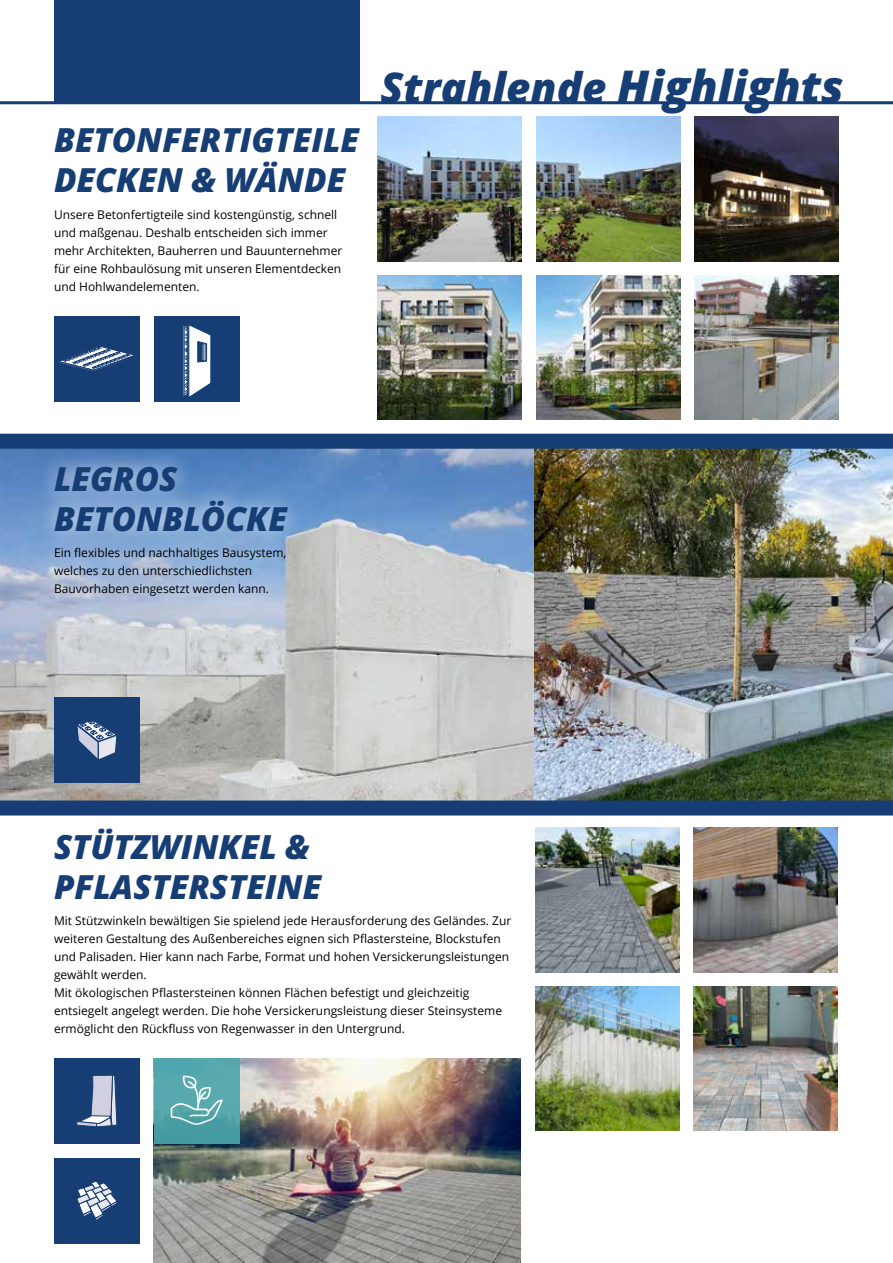
<style>
.page{position:relative;width:893px;height:1263px;background:#fff}
.page>*{position:absolute;margin:0;border:0;box-sizing:border-box;transform-origin:0 0}
.t1{font:italic 800 42px "Open Sans";color:#163d74}
.t2{font:italic 800 33.15px/39.8px "Open Sans";color:#163d74}
.t3{font:12px/18px "Open Sans";color:#000}
.s1{font-size:45px}
</style>
<div class="page">
<img style="left:154px;top:1058px;width:367px;height:205px">
<div style="left:54px;top:0;width:305px;height:103px;background:#163d74"></div>
<hr style="left:0;top:101px;width:893px;height:3px;background:#163d74">
<img style="left:378px;top:117px;width:144px;height:144px">
<img style="left:536px;top:117px;width:145px;height:144px">
<img style="left:378px;top:275px;width:144px;height:145px">
<img style="left:536px;top:275px;width:145px;height:145px">
<img style="left:695px;top:117px;width:144px;height:144px">
<img style="left:695px;top:275px;width:144px;height:145px">
<div style="left:154px;top:316px;width:86px;height:86px;background:#163d74"></div>
<svg style="left:183px;top:325px;width:28px;height:72px"></svg>
<div style="left:54px;top:316px;width:86px;height:86px;background:#163d74"></div>
<svg style="left:59px;top:347px;width:74px;height:24px"></svg>
<img style="left:535px;top:828px;width:144px;height:144px">
<img style="left:694px;top:828px;width:144px;height:144px">
<img style="left:535px;top:986px;width:144px;height:145px">
<img style="left:694px;top:986px;width:144px;height:145px">
<img style="left:0;top:449px;width:534px;height:351px">
<img style="left:534px;top:449px;width:359px;height:351px">
<div style="left:0;top:434px;width:893px;height:15px;background:#163d74"></div>
<div style="left:0;top:800px;width:893px;height:15px;background:#163d74"></div>
<div style="left:54px;top:697px;width:86px;height:86px;background:#163d74"></div>
<svg style="left:77px;top:721px;width:40px;height:38px"></svg>
<div style="left:54px;top:1158px;width:86px;height:86px;background:#163d74"></div>
<svg style="left:77px;top:1181px;width:40px;height:39px"></svg>
<div style="left:154px;top:1058px;width:86px;height:86px;background:#4ca6ab"></div>
<svg style="left:171px;top:1075px;width:52px;height:50px"></svg>
<div style="left:54px;top:1058px;width:86px;height:86px;background:#163d74"></div>
<svg style="left:76px;top:1075px;width:41px;height:52px"></svg>
<div style="left:36px;top:448px;width:270px;height:166px;background:#fff;opacity:.75"></div>
<h2 class="t2" style="left:54px;top:119px;width:307px">BETONFERTIGTEILE<br>DECKEN &amp; WÄNDE</h2>
<p class="t3" style="left:54px;top:205px;width:290px">Unsere Betonfertigteile sind kostengünstig, schnell und maßgenau. Deshalb entscheiden sich immer mehr Architekten, Bauherren und Bauunternehmer für eine Rohbaulösung mit unseren Elementdecken und Hohlwandelementen.</p>
<h1 class="t1" style="left:380px;top:56px;width:465px">Strahlende <span class="s1">Highlights</span></h1>
<h2 class="t2" style="left:54px;top:458px;width:234px">LEGROS<br>BETONBLÖCKE</h2>
<p class="t3" style="left:54px;top:543px;width:234px">Ein flexibles und nachhaltiges Bausystem, welches zu den unterschiedlichsten<br>Bauvorhaben eingesetzt werden kann.</p>
<h2 class="t2" style="left:54px;top:826px;width:269px">STÜTZWINKEL &amp;<br>PFLASTERSTEINE</h2>
<p class="t3" style="left:54px;top:911px;width:459px">Mit Stützwinkeln bewältigen Sie spielend jede Herausforderung des Geländes. Zur weiteren Gestaltung des Außenbereiches eignen sich Pflastersteine, Blockstufen und Palisaden. Hier kann nach Farbe, Format und hohen Versickerungsleistungen gewählt werden.<br>Mit ökologischen Pflastersteinen können Flächen befestigt und gleichzeitig entsiegelt angelegt werden. Die hohe Versickerungsleistung dieser Steinsysteme ermöglicht den Rückfluss von Regenwasser in den Untergrund.</p>
</div>
